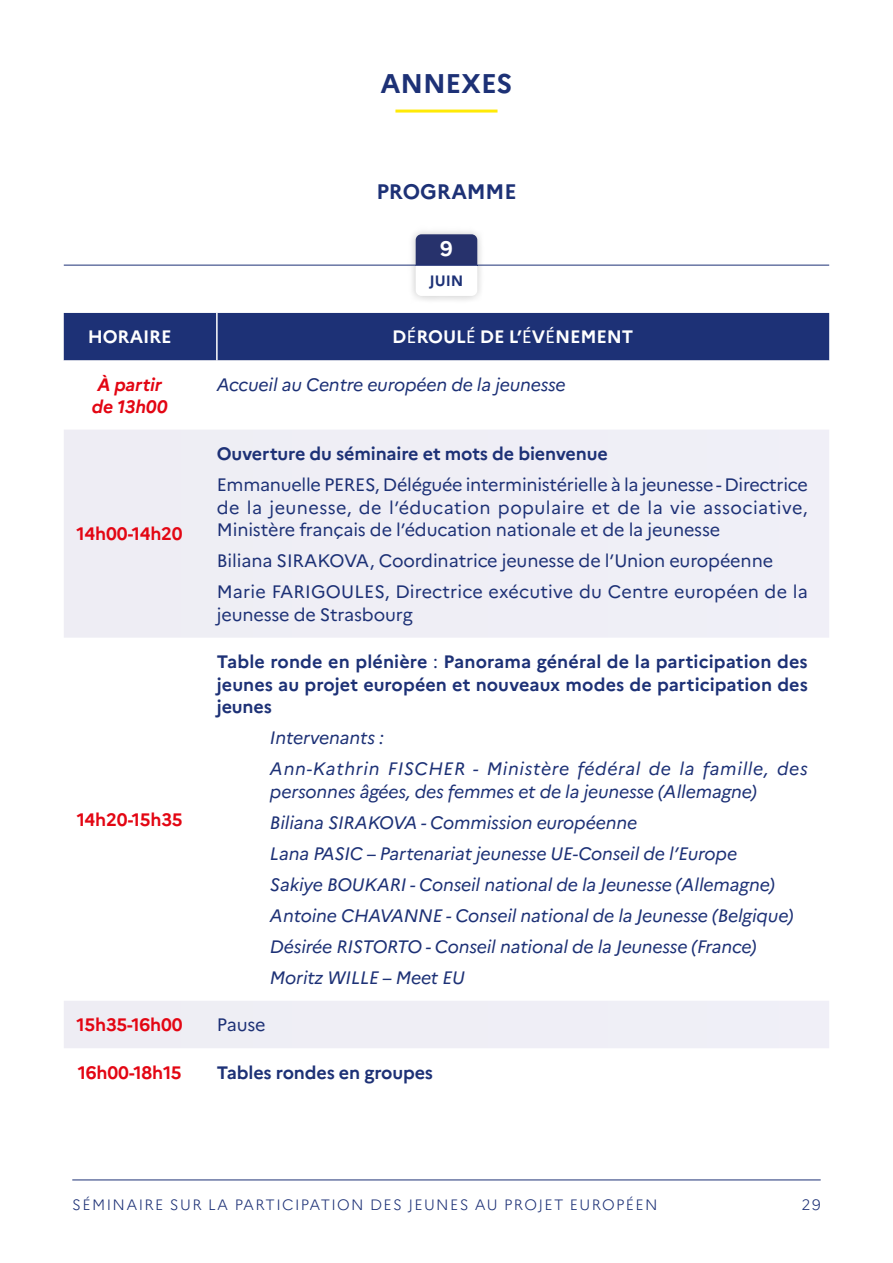
<style>
.page{position:relative;width:893px;height:1263px;background:#fff}
.page>*{position:absolute;margin:0;border:0;box-sizing:border-box;transform-origin:0 0}
.Titre_1{font:700 27px "Marianne";letter-spacing:-.01em;color:#1d3176}
.Titre_2{font:700 21px "Marianne";letter-spacing:-.01em;color:#1d3176}
.t1{font:700 21px "Marianne";color:#fff}
.Texte{font:italic 18px "Marianne";letter-spacing:-.01em;color:#1d3176}
.Texte-2{font:18px/22.5px "Marianne";letter-spacing:-.01em;color:#1d3176;text-align:justify}
.Texte-3{font:700 18px/22.5px "Marianne";letter-spacing:-.01em;color:#1d3176;text-align:justify}
.Texte-4{font:italic 18px/22.5px "Marianne";letter-spacing:.01em;color:#1d3176}
.Texte-5{font:18px/22.5px "Marianne";letter-spacing:.01em;color:#1d3176}
.Texte-6{font:700 18px "Marianne";letter-spacing:-.01em;color:#e30613}
.Texte-7{font:700 18px "Marianne";letter-spacing:-.01em;color:#fff}
.Texte-8{font:italic 700 18px/21.6px "Marianne";letter-spacing:-.01em;color:#e30613;text-align:center}
.t2{font:300 15px "Marianne";letter-spacing:.09em;color:#1d3176}
.t3{font:700 15px "Marianne";color:#1d3176}
.s1{font-weight:400}
</style>
<div class="page">
<hr style="left:72px;top:1179px;width:749px;height:1px;background:#1d3176">
<hr style="left:395px;top:110px;width:102px;height:3px;background:#ffea07">
<div style="left:64px;top:313px;width:765px;height:47px;background:#1d3176"></div>
<svg style="left:64px;top:430px;width:765px;height:618px"></svg>
<hr style="left:216px;top:313px;width:2px;height:47px;background:#fff">
<div style="left:407px;top:226px;width:79px;height:78px;background:#000;opacity:.21"></div>
<svg style="left:416px;top:234px;width:61px;height:62px"></svg>
<hr style="left:64px;top:265px;width:765px;height:1px;background:#1d3176">
<p class="Titre_1" style="left:380px;top:66px;width:133px">ANNEXES</p>
<p class="Titre_2" style="left:376px;top:178px;width:142px">PROGRAMME</p>
<p class="t1" style="left:440px;top:236px;width:14px">9</p>
<p class="t3" style="left:429px;top:272px;width:36px">JUIN</p>
<p class="Texte-7" style="left:88px;top:326px;width:86px">HORAIRE</p>
<p class="Texte-7" style="left:392px;top:326px;width:243px">D<span class="s1">É</span>ROUL<span class="s1">É</span> DE L’<span class="s1">É</span>V<span class="s1">É</span>NEMENT</p>
<p class="Texte-8" style="left:92px;top:374px;width:77px">À partir de 13h00</p>
<p class="Texte" style="left:217px;top:374px;width:350px">Accueil au Centre européen de la jeunesse</p>
<p class="Texte-6" style="left:77px;top:523px;width:108px">14h00-14h20</p>
<p class="Texte-6" style="left:77px;top:808px;width:107px">14h20-15h35</p>
<p class="Texte-3" style="left:217px;top:442px;width:393px">Ouverture du séminaire et mots de bienvenue</p>
<p class="Texte-2" style="left:217px;top:473px;width:592px">Emmanuelle PERES, Déléguée interministérielle à la jeunesse - Directrice de la jeunesse, de l’éducation populaire et de la vie associative, Ministère français de l’éducation nationale et de la jeunesse</p>
<p class="Texte-2" style="left:217px;top:549px;width:558px">Biliana SIRAKOVA, Coordinatrice jeunesse de l’Union européenne</p>
<p class="Texte-5" style="left:217px;top:580px;width:593px">Marie FARIGOULES, Directrice exécutive du Centre européen de la jeunesse de Strasbourg</p>
<p class="Texte-3" style="left:217px;top:650px;width:592px">Table ronde en plénière <span class="s1">:</span> Panorama général de la participation des jeunes au projet européen et nouveaux modes de participation des jeunes</p>
<p class="Texte" style="left:270px;top:727px;width:116px">Intervenants :</p>
<p class="Texte-4" style="left:270px;top:757px;width:539px">Ann-Kathrin FISCHER - Ministère fédéral de la famille, des personnes âgées, des femmes et de la jeunesse (Allemagne)</p>
<p class="Texte" style="left:270px;top:811px;width:369px">Biliana SIRAKOVA - Commission européenne</p>
<p class="Texte" style="left:270px;top:842px;width:469px">Lana PASIC – Partenariat jeunesse UE-Conseil de l’Europe</p>
<p class="Texte" style="left:270px;top:873px;width:506px">Sakiye BOUKARI - Conseil national de la Jeunesse (Allemagne)</p>
<p class="Texte" style="left:270px;top:904px;width:525px">Antoine CHAVANNE - Conseil national de la Jeunesse (Belgique)</p>
<p class="Texte" style="left:270px;top:935px;width:488px">Désirée RISTORTO - Conseil national de la Jeunesse (France)</p>
<p class="Texte" style="left:270px;top:966px;width:196px">Moritz WILLE – Meet EU</p>
<p class="Texte-6" style="left:77px;top:1014px;width:108px">15h35-16h00</p>
<p class="Texte-2" style="left:217px;top:1013px;width:50px">Pause</p>
<p class="Texte-6" style="left:78px;top:1061px;width:106px">16h00-18h15</p>
<p class="Texte-3" style="left:217px;top:1061px;width:218px">Tables rondes en groupes</p>
<p class="t2" style="left:72px;top:1195px;width:587px">SÉMINAIRE SUR LA PARTICIPATION DES JEUNES AU PROJET EUROPÉEN</p>
<p class="t2" style="left:801px;top:1195px;width:21px">29</p>
</div>
